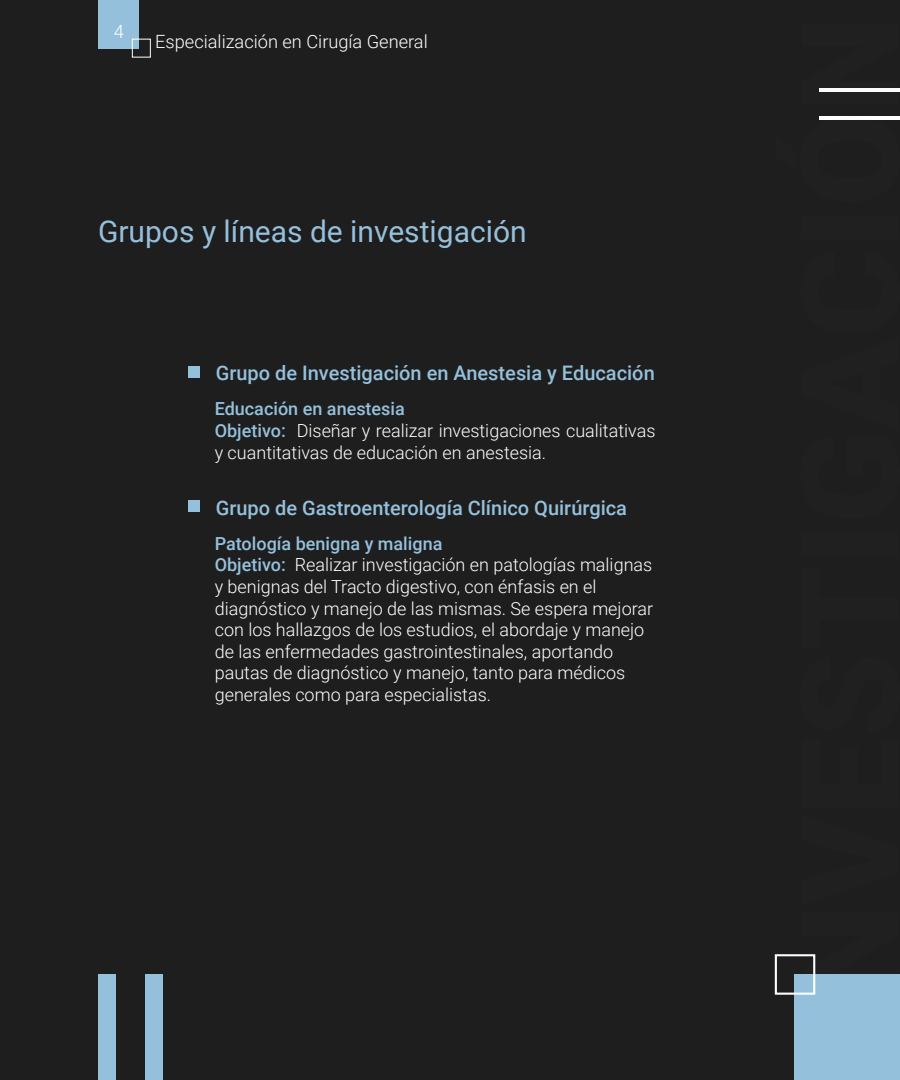
<style>
.page{position:relative;width:900px;height:1080px;background:#1e1e1e}
.page>*{position:absolute;margin:0;border:0;box-sizing:border-box;transform-origin:0 0}
.t1{font:30px "Roboto";color:#95c0dc}
.t2{font:500 20px "Roboto";color:#95c0dc}
.t3{font:300 18.2px "Roboto";color:#fff}
.t4{font:300 18px/21.6px "Roboto";color:#fff}
.s1{font-weight:500;color:#95c0dc}
</style>
<div class="page">
<hr style="left:819px;top:88px;width:81px;height:4px;background:#fff">
<hr style="left:819px;top:116px;width:81px;height:4px;background:#fff">
<div style="left:98px;top:0;width:41px;height:48px;background:#95c0dc"></div>
<div style="left:132px;top:39px;width:19px;height:18px;border:1px solid #fff"></div>
<div style="left:794px;top:974px;width:106px;height:106px;background:#95c0dc"></div>
<div style="left:775px;top:954px;width:40px;height:41px;border:2px solid #fff"></div>
<div style="left:189px;top:366px;width:11px;height:12px;background:#95c0dc"></div>
<div style="left:189px;top:501px;width:11px;height:11px;background:#95c0dc"></div>
<div style="left:98px;top:974px;width:18px;height:106px;background:#95c0dc"></div>
<div style="left:145px;top:974px;width:18px;height:106px;background:#95c0dc"></div>
<p class="t3" style="left:114px;top:19px;width:12px">4</p>
<p class="t3" style="left:155px;top:29px;width:274px">Especialización en Cirugía General</p>
<h1 class="t1" style="left:98px;top:210px;width:430px">Grupos y líneas de investigación</h1>
<p class="t2" style="left:216px;top:359px;width:441px">Grupo de Investigación en Anestesia y Educación</p>
<p class="t4" style="left:215px;top:398px;width:442px"><span class="s1">Educación en anestesia<br>Objetivo:</span> Diseñar y realizar investigaciones cualitativas y cuantitativas de educación en anestesia.</p>
<p class="t2" style="left:216px;top:493px;width:413px">Grupo de Gastroenterología Clínico Quirúrgica</p>
<p class="t4" style="left:215px;top:532px;width:440px"><span class="s1">Patología benigna y maligna<br>Objetivo:</span> Realizar investigación en patologías malignas y benignas del Tracto digestivo, con énfasis en el diagnóstico y manejo de las mismas. Se espera mejorar con los hallazgos de los estudios, el abordaje y manejo de las enfermedades gastrointestinales, aportando pautas de diagnóstico y manejo, tanto para médicos generales como para especialistas.</p>
</div>
